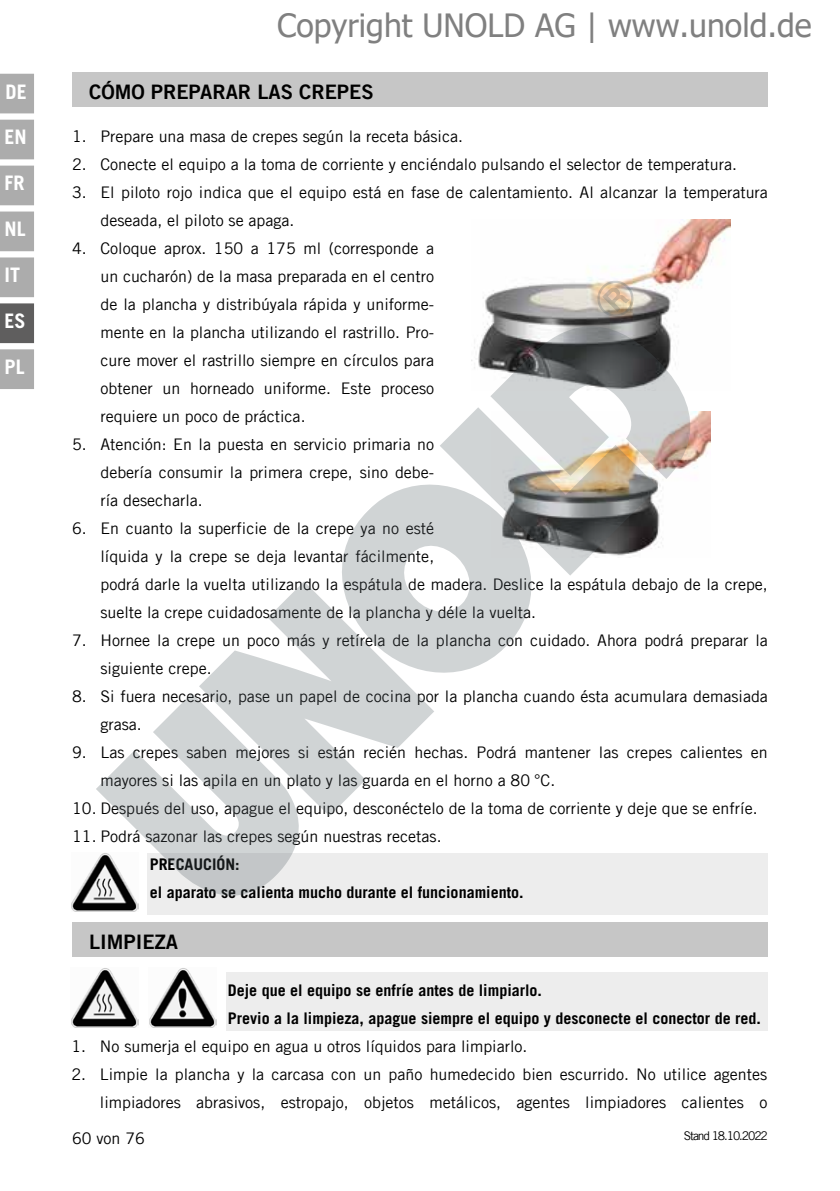
<style>
.page{position:relative;width:840px;height:1191px;background:#fff}
.page>*{position:absolute;margin:0;border:0;box-sizing:border-box;transform-origin:0 0}
.t1{font:32px "Tahoma";color:#808080}
.t2{font:20px "Trade Gothic LT Com Bd 2";color:#000}
.t3{font:700 20px "Trade Gothic LT Com";color:#fff}
.t4{font:16px/28px "Trade Gothic LT Com";color:#000}
.t5{font:700 16px/28px "Trade Gothic LT Com";color:#000}
.t6{font:12px "Trade Gothic LT Com";letter-spacing:-.09em;color:#000}
</style>
<div class="page">
<div style="left:0;top:74px;width:34px;height:39px;background:#acacac"></div>
<div style="left:0;top:120px;width:34px;height:39px;background:#acacac"></div>
<div style="left:0;top:166px;width:34px;height:39px;background:#acacac"></div>
<div style="left:0;top:211px;width:34px;height:40px;background:#acacac"></div>
<div style="left:0;top:257px;width:34px;height:40px;background:#acacac"></div>
<div style="left:0;top:303px;width:34px;height:40px;background:#5f5e5e"></div>
<div style="left:0;top:349px;width:34px;height:40px;background:#acacac"></div>
<div style="left:226px;top:972px;width:541px;height:58px;background:#ededed"></div>
<div style="left:147px;top:852px;width:620px;height:62px;background:#ededed"></div>
<img style="left:474px;top:220px;width:256px;height:137px">
<div style="left:72px;top:72px;width:695px;height:34px;background:#c6c6c6"></div>
<img style="left:71px;top:862px;width:25px;height:49px">
<div style="left:72px;top:922px;width:695px;height:34px;background:#c6c6c6"></div>
<img style="left:71px;top:968px;width:68px;height:59px">
<img style="left:149px;top:968px;width:67px;height:59px">
<svg style="left:490px;top:294px;width:231px;height:231px"></svg>
<svg style="left:440px;top:357px;width:218px;height:219px"></svg>
<svg style="left:342px;top:447px;width:226px;height:226px;fill:#d0d4d5"></svg>
<svg style="left:199px;top:581px;width:235px;height:235px;fill:#d0d4d5"></svg>
<svg style="left:96px;top:690px;width:231px;height:225px;fill:#d0d4d5"></svg>
<svg style="left:589px;top:273px;width:51px;height:51px"></svg>
<p class="t3" style="left:6px;top:80px;width:23px">DE</p>
<p class="t3" style="left:5px;top:125px;width:24px">EN</p>
<p class="t3" style="left:5px;top:171px;width:22px">FR</p>
<p class="t3" style="left:5px;top:217px;width:23px">NL</p>
<p class="t3" style="left:5px;top:262px;width:17px">IT</p>
<p class="t3" style="left:5px;top:308px;width:23px">ES</p>
<p class="t3" style="left:5px;top:354px;width:22px">PL</p>
<h1 class="t1" style="left:277px;top:4px;width:535px">Copyright UNOLD AG | www.unold.de</h1>
<p class="t2" style="left:89px;top:79px;width:286px">CÓMO PREPARAR LAS CREPES</p>
<p class="t4" style="left:72px;top:122px;width:392px">1. Prepare una masa de crepes según la receta básica.</p>
<p class="t4" style="left:72px;top:150px;width:666px">2. Conecte el equipo a la toma de corriente y enciéndalo pulsando el selector de temperatura.</p>
<p class="t4" style="left:100px;top:178px;width:668px;text-indent:-28px">3. El piloto rojo indica que el equipo está en fase de calentamiento. Al alcanzar la temperatura deseada, el piloto se apaga.</p>
<p class="t4" style="left:100px;top:234px;width:335px;text-align:justify;text-indent:-28px">4. Coloque aprox. 150 a 175 ml (corresponde a un cucharón) de la masa preparada en el centro de la plancha y distribúyala rápida y uniforme&shy;mente en la plancha utilizando el rastrillo. Pro&shy;cure mover el rastrillo siempre en círculos para obtener un horneado uniforme. Este proceso requiere un poco de práctica.</p>
<p class="t4" style="left:100px;top:430px;width:335px;text-align:justify;text-indent:-28px">5. Atención: En la puesta en servicio primaria no debería consumir la primera crepe, sino debe&shy;ría desecharla.</p>
<p class="t4" style="left:100px;top:514px;width:668px;text-indent:-28px">6. En cuanto la superficie de la crepe ya no esté<br>líquida y la crepe se deja levantar fácilmente,<br>podrá darle la vuelta utilizando la espátula de madera. Deslice la espátula debajo de la crepe, suelte la crepe cuidadosamente de la plancha y déle la vuelta.</p>
<p class="t4" style="left:100px;top:626px;width:668px;text-indent:-28px">7. Hornee la crepe un poco más y retírela de la plancha con cuidado. Ahora podrá preparar la siguiente crepe.</p>
<p class="t4" style="left:100px;top:682px;width:668px;text-indent:-28px">8. Si fuera necesario, pase un papel de cocina por la plancha cuando ésta acumulara demasiada grasa.</p>
<p class="t4" style="left:100px;top:738px;width:668px;text-indent:-28px">9. Las crepes saben mejores si están recién hechas. Podrá mantener las crepes calientes en mayores si las apila en un plato y las guarda en el horno a 80 °C.</p>
<p class="t4" style="left:72px;top:794px;width:686px">10. Después del uso, apague el equipo, desconéctelo de la toma de corriente y deje que se enfríe.</p>
<p class="t4" style="left:72px;top:822px;width:371px">11. Podrá sazonar las crepes según nuestras recetas.</p>
<p class="t5" style="left:150px;top:850px;width:375px">PRECAUCIÓN:<br>el aparato se calienta mucho durante el funcionamiento.</p>
<p class="t2" style="left:89px;top:929px;width:90px">LIMPIEZA</p>
<p class="t5" style="left:228px;top:976px;width:534px">Deje que el equipo se enfríe antes de limpiarlo.<br>Previo a la limpieza, apague siempre el equipo y desconecte el conector de red.</p>
<p class="t4" style="left:71px;top:1032px;width:457px">1. No sumerja el equipo en agua u otros líquidos para limpiarlo.</p>
<p class="t4" style="left:71px;top:1060px;width:697px;text-align:right">2. Limpie la plancha y la carcasa con un paño humedecido bien escurrido. No utilice agentes limpiadores abrasivos, estropajo, objetos metálicos, agentes limpiadores calientes o</p>
<p class="t4" style="left:72px;top:1124px;width:74px">60 von 76</p>
<p class="t6" style="left:683px;top:1128px;width:85px">Stand 18.10.2022</p>
</div>
